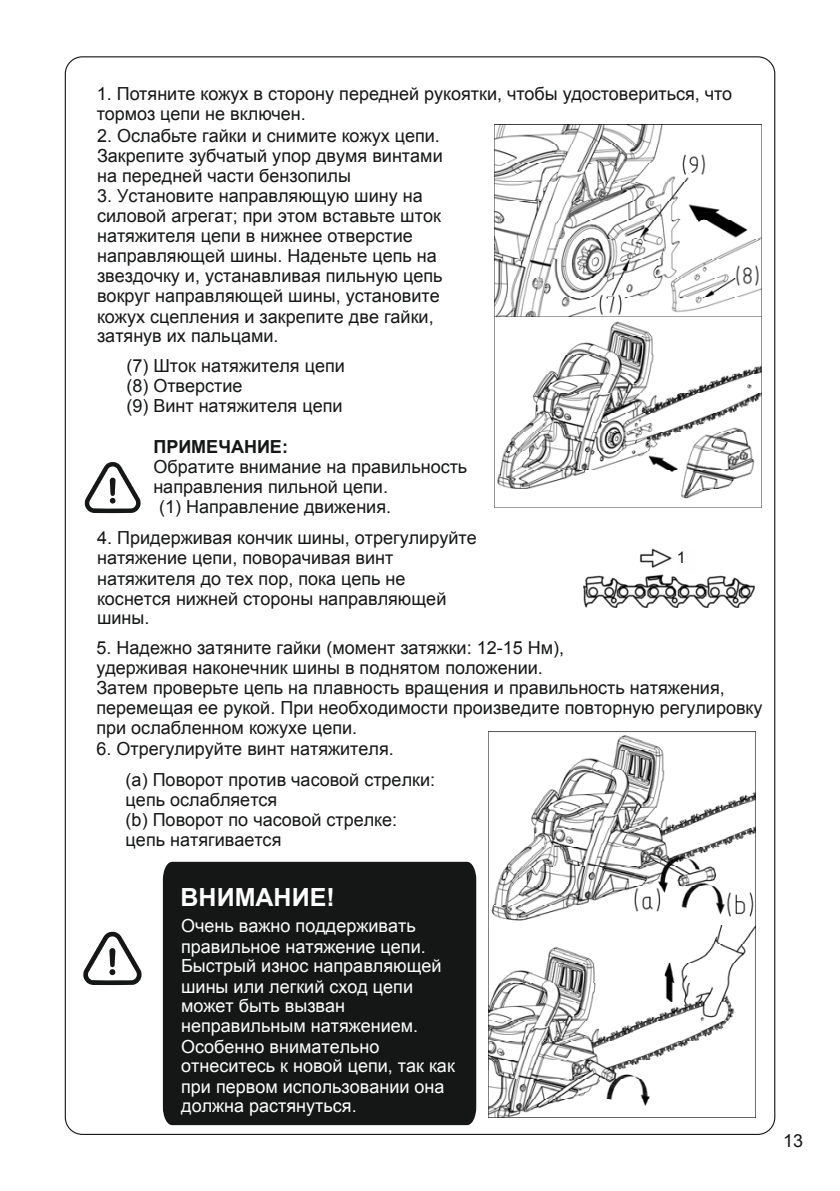
<style>
.page{position:relative;width:840px;height:1191px;background:#fff}
.page>*{position:absolute;margin:0;border:0;box-sizing:border-box;transform-origin:0 0}
.t1{font:700 25px "Arial";color:#fff}
.t2{font:18px/20px "Arial";color:#151616}
.t3{font:18px/20px "Arial";color:#fff}
.t4{font:700 18px "Arial";color:#151616}
.t5{font:16px "Arial";color:#151616}
.t6{font:16px "Arial";color:rgb(0 0 0/0)}
</style>
<div class="page">
<svg style="left:85px;top:462px;width:56px;height:51px"></svg>
<img style="left:583px;top:548px;width:171px;height:59px">
<div style="left:163px;top:861px;width:313px;height:264px;background:#151616"></div>
<svg style="left:83px;top:931px;width:58px;height:54px"></svg>
<img style="left:494px;top:125px;width:267px;height:383px">
<img style="left:488px;top:731px;width:266px;height:386px">
<p class="t2" style="left:97px;top:83px;width:636px">1. Потяните кожух в сторону передней рукоятки, чтобы удостовериться, что тормоз цепи не включен.</p>
<p class="t2" style="left:97px;top:125px;width:347px">2. Ослабьте гайки и снимите кожух цепи.<br>Закрепите зубчатый упор двумя винтами на передней части бензопилы</p>
<p class="t2" style="left:97px;top:186px;width:347px">3. Установите направляющую шину на силовой агрегат; при этом вставьте шток натяжителя цепи в нижнее отверстие направляющей шины. Наденьте цепь на звездочку и, устанавливая пильную цепь вокруг направляющей шины, установите кожух сцепления и закрепите две гайки, затянув их пальцами.</p>
<p class="t2" style="left:126px;top:356px;width:220px">(7) Шток натяжителя цепи (8) Отверстие<br>(9) Винт натяжителя цепи</p>
<p class="t4" style="left:153px;top:435px;width:136px">ПРИМЕЧАНИЕ:</p>
<p class="t2" style="left:153px;top:457px;width:315px">Обратите внимание на правильность</p>
<p class="t2" style="left:153px;top:476px;width:236px">направления пильной цепи.</p>
<p class="t2" style="left:159px;top:497px;width:233px">(1) Направление движения.</p>
<p class="t2" style="left:97px;top:528px;width:381px">4. Придерживая кончик шины, отрегулируйте натяжение цепи, поворачивая винт натяжителя до тех пор, пока цепь не коснется нижней стороны направляющей шины.</p>
<p class="t6" style="left:417px;top:585px;width:6px">.</p>
<p class="t5" style="left:676px;top:547px;width:10px">1</p>
<p class="t2" style="left:96px;top:638px;width:667px">5. Надежно затяните гайки (момент затяжки: 12-15 Нм),<br>удерживая наконечник шины в поднятом положении.<br>Затем проверьте цепь на плавность вращения и правильность натяжения, перемещая ее рукой. При необходимости произведите повторную регулировку при ослабленном кожухе цепи.</p>
<p class="t2" style="left:96px;top:738px;width:299px">6. Отрегулируйте винт натяжителя.</p>
<p class="t2" style="left:126px;top:790px;width:153px">цепь ослабляется</p>
<p class="t2" style="left:126px;top:830px;width:157px">цепь натягивается</p>
<p class="t2" style="left:126px;top:770px;width:311px">(a) Поворот против часовой стрелки:</p>
<p class="t2" style="left:126px;top:810px;width:273px">(b) Поворот по часовой стрелке:</p>
<h1 class="t1" style="left:180px;top:881px;width:155px">ВНИМАНИЕ!</h1>
<p class="t3" style="left:181px;top:916px;width:275px">Очень важно поддерживать правильное натяжение цепи.<br>Быстрый износ направляющей шины или легкий сход цепи может быть вызван неправильным натяжением.<br>Особенно внимательно отнеситесь к новой цепи, так как при первом использовании она должна растянуться.</p>
<p class="t2" style="left:782px;top:1130px;width:22px">13</p>
</div>
